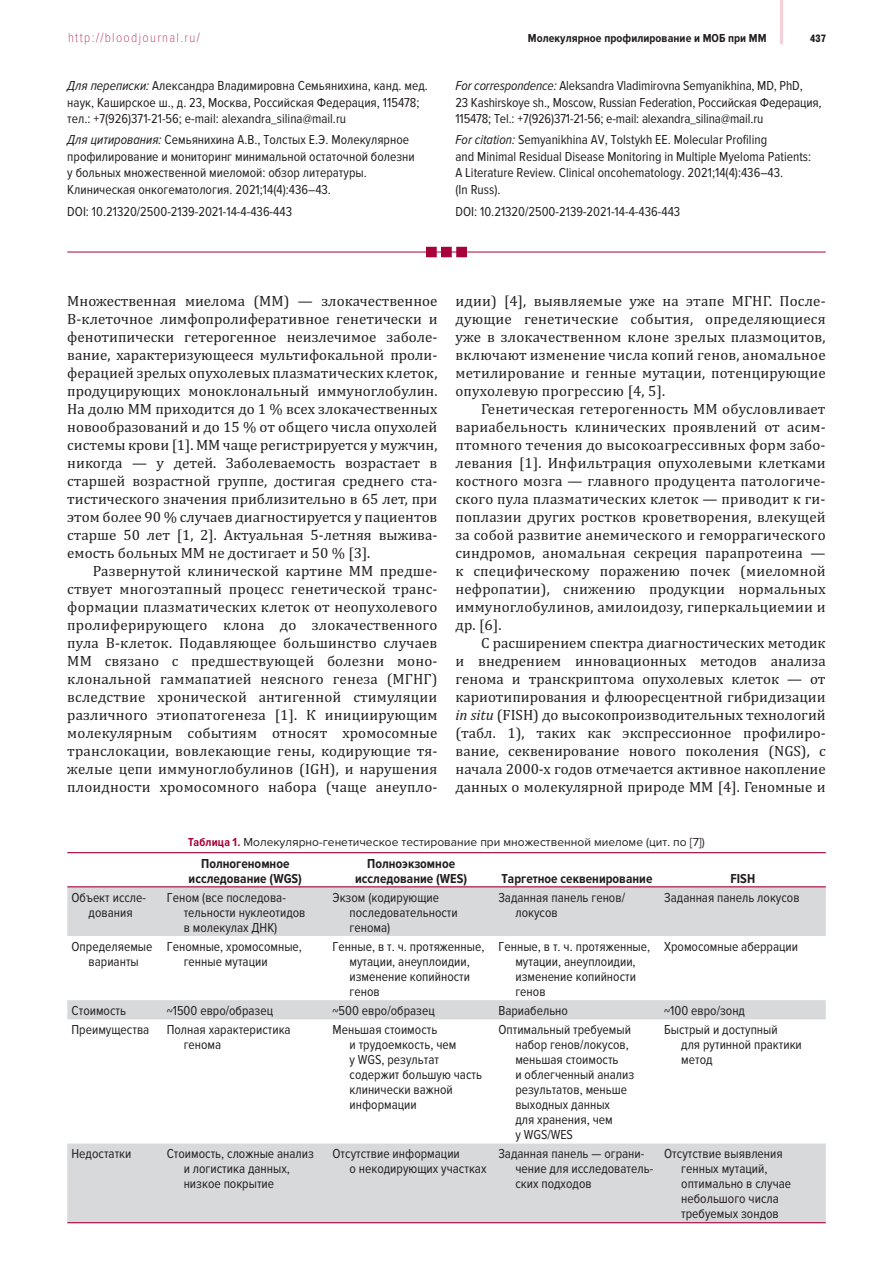
<style>
.page{position:relative;width:893px;height:1263px;background:#fff}
.page>*{position:absolute;margin:0;border:0;box-sizing:border-box;transform-origin:0 0}
.t1{font:15px/18px "Cambria";letter-spacing:.01em;color:#231f20;text-align:justify}
.t2{font:13.5px/15px "Proxima Nova Cond";color:#231f20}
.t3{font:700 13.5px/15px "Proxima Nova Cond";color:#231f20;text-align:center}
.t4{font:100 13.5px "Proxima Nova Cond";letter-spacing:.1em;color:#a7023c}
.t5{font:12px "Proxima Nova";color:#231f20}
.t6{font:700 12px "Proxima Nova Cond";letter-spacing:.005em;color:#231f20}
.t7{font:900 10.5px "Helios Cond";color:#231f20}
.s1{font-style:italic}
.s2{font-family:"Proxima Nova Cond";font-weight:700;color:#a7023c}
</style>
<div class="page">
<hr style="left:780px;top:0;width:3px;height:44px;background:#f9ced8">
<hr style="left:67px;top:252px;width:759px;height:1px;background:#a7023c">
<div style="left:427px;top:248px;width:9px;height:8px;background:#a7023c"></div>
<div style="left:426px;top:247px;width:11px;height:10px;border:2px solid #a7023c"></div>
<div style="left:442px;top:248px;width:9px;height:8px;background:#a7023c"></div>
<div style="left:441px;top:247px;width:11px;height:10px;border:2px solid #a7023c"></div>
<div style="left:457px;top:248px;width:9px;height:8px;background:#a7023c"></div>
<div style="left:456px;top:247px;width:11px;height:10px;border:2px solid #a7023c"></div>
<svg style="left:67px;top:887px;width:759px;height:335px"></svg>
<hr style="left:67px;top:852px;width:759px;height:1px;background:#a7023c">
<hr style="left:67px;top:886px;width:759px;height:1px;background:#a7023c">
<hr style="left:67px;top:1222px;width:759px;height:1px;background:#a7023c">
<p class="t4" style="left:68px;top:33px;width:133px">http://bloodjournal.ru/</p>
<p class="t6" style="left:528px;top:34px;width:240px">Молекулярное профилирование и МОБ при ММ</p>
<p class="t7" style="left:810px;top:35px;width:17px">437</p>
<p class="t2" style="left:67px;top:78px;width:362px;line-height:16.5px"><span class="s1">Для переписки:</span> Александра Владимировна Семьянихина, канд. мед. наук, Каширское ш., д. 23, Moсква, Российская Федерация, 115478; тел.: +7(926)371-21-56; e-mail: alexandra_silina@mail.ru</p>
<p class="t2" style="left:67px;top:132px;width:349px;line-height:16.5px"><span class="s1">Для цитирования:</span> Семьянихина А.В., Толстых Е.Э. Молекулярное профилирование и мониторинг минимальной остаточной болезни у больных множественной миеломой: обзор литературы.<br>Клиническая онкогематология. 2021;14(4):436–43.</p>
<p class="t2" style="left:67px;top:205px;width:226px">DOI: 10.21320/2500-2139-2021-14-4-436-443</p>
<p class="t2" style="left:455px;top:78px;width:368px;line-height:16.5px"><span class="s1">For correspondence:</span> Aleksandra Vladimirovna Semyanikhina, MD, PhD,<br>23 Kashirskoye sh., Moscow, Russian Federation, Российская Федерация,<br>115478; Tel.: +7(926)371-21-56; e-mail: alexandra_silina@mail.ru</p>
<p class="t2" style="left:455px;top:132px;width:357px;line-height:16.5px"><span class="s1">For citation:</span> Semyanikhina AV, Tolstykh EE. Molecular Profiling<br>and Minimal Residual Disease Monitoring in Multiple Myeloma Patients:<br>A Literature Review. Clinical oncohematology. 2021;14(4):436–43.<br>(In Russ).</p>
<p class="t2" style="left:455px;top:205px;width:226px">DOI: 10.21320/2500-2139-2021-14-4-436-443</p>
<p class="t1" style="left:67px;top:293px;width:372px">Множественная миелома (ММ) — злокачественное B-клеточное лимфопролиферативное генетически и фенотипи чески гетерогенное неизлечимое заболе&shy;вание, характеризующееся мультифокальной проли&shy;ферацией зрелых опухолевых плазматических клеток, продуцирующих моноклональный иммуноглобулин.<br>На долю ММ приходится до 1 % всех злокачественных новообразований и до 15 % от общего числа опухолей системы крови [1]. ММ чаще регистрируется у мужчин, никогда — у детей. Заболеваемость возрастает в старшей возрастной группе, достигая среднего ста&shy;тистического значения приблизительно в 65 лет, при этом б олее 90 % случаев диагностируется у пациентов старше 50 лет [1, 2]. Актуальная 5-летняя выжива&shy;емость больных ММ не достигает и 50 % [3].</p>
<p class="t1" style="left:67px;top:563px;width:372px;text-indent:26px">Развернутой клинической картине ММ предше&shy;ствует многоэтапный процесс генетической транс&shy;формации плазматических клеток от неопухолевого пролиферирующего клона до злокачественного пула В-клеток. Подавляющее большинство случаев ММ связано с предшествующей болезни моно&shy;клональной гаммапатией неясного генеза (МГНГ) вследствие хронической антигенной стимуляции различного этиопатогенеза [1]. К инициирующим молекулярным событиям относят хромосомные транслокации, вовлекающие гены, кодирующие тя&shy;желые цепи иммуноглобулинов (IGH), и нарушения плоидности хромосомного набора (чаще анеупло-</p>
<p class="t1" style="left:455px;top:293px;width:372px">идии) [4], выявляемые уже на этапе МГНГ. После&shy;дующие генетические события, определяющиеся уже в злокачественном клоне зрелых плазмоцитов, включают изменение числа копий генов, аномальное метилирование и генные мутации, потенцирующие опухолевую прогрессию [4, 5].</p>
<p class="t1" style="left:455px;top:401px;width:372px;text-indent:26px">Генетическая гетерогенность ММ обусловливает вариабельность клинических проявлений от асим&shy;птомного течения до высокоагрессивных форм забо&shy;левания [1]. Инфильтрация опухолевыми клетками костного мозга — главного продуцента патологиче&shy;ского пула плазматических клеток — приводит к ги&shy;поплазии других ростков кроветворения, влекущей за собой развитие анемического и геморрагического синдромов, аномальная секреция парапротеина — к специфическому поражению почек (миеломной нефропатии), снижению продукции нормальных иммуноглобулинов, амилоидозу , гиперкальциемии и др. [6].</p>
<p class="t1" style="left:455px;top:635px;width:372px;text-indent:26px">С расширением спектра диагностических методик и внедрением инновационных методов анализа генома и транскриптома опухолевых клеток — от кариотипирования и флюоресцентной гибридизации <span class="s1">in situ</span> (FISH) до высокопроизводительных технологий (табл. 1), таких как экспрессионное профилиро&shy;вание, секвенирование нового поколения (NGS), с начала 2000-х годов отмечается активное накопление данных о молекулярной природе ММ [4]. Геномные и</p>
<p class="t5" style="left:188px;top:838px;width:518px"><span class="s2">Таблица 1.</span> Молекулярно-генетическое тестирование при множественной миеломе (цит. по [7])</p>
<p class="t3" style="left:189px;top:857px;width:115px">Полногеномное исследование (WGS)</p>
<p class="t3" style="left:355px;top:857px;width:114px">Полноэкзомное исследование (WES)</p>
<p class="t3" style="left:502px;top:872px;width:152px">Таргетное секвенирование</p>
<p class="t3" style="left:730px;top:872px;width:26px">FISH</p>
<p class="t2" style="left:72px;top:891px;width:76px;text-align:center">Объект иссле&shy;дования</p>
<p class="t2" style="left:184px;top:891px;width:123px;text-indent:-17px">Геном (все последова&shy;тельности нуклеотидов в молекулах ДНК)</p>
<p class="t2" style="left:350px;top:891px;width:110px;text-indent:-17px">Экзом (кодирующие последовательности генома)</p>
<p class="t2" style="left:515px;top:891px;width:111px;text-indent:-17px">Заданная панель генов/ локусов</p>
<p class="t2" style="left:664px;top:891px;width:137px">Заданная панель локусов</p>
<p class="t2" style="left:72px;top:940px;width:82px;text-align:center">Определяемые варианты</p>
<p class="t2" style="left:184px;top:940px;width:120px;text-indent:-17px">Геномные, хромосомные, ге нные мутации</p>
<p class="t2" style="left:350px;top:940px;width:136px;text-indent:-17px">Генные, в т. ч. протяженные, мутации, анеуплоидии, изменение копийности генов</p>
<p class="t2" style="left:515px;top:940px;width:136px;text-indent:-17px">Генные, в т. ч. протяженные, мутации, анеуплоидии, изменение коп ийности генов</p>
<p class="t2" style="left:664px;top:940px;width:135px">Хромосомные аберрации</p>
<p class="t2" style="left:72px;top:1004px;width:56px">Стоимость</p>
<p class="t2" style="left:167px;top:1004px;width:108px">~1500 евро/образец</p>
<p class="t2" style="left:333px;top:1004px;width:104px">~500 евро/образец</p>
<p class="t2" style="left:498px;top:1004px;width:71px">Вариабельно</p>
<p class="t2" style="left:664px;top:1004px;width:82px">~100 евро/зонд</p>
<p class="t2" style="left:72px;top:1023px;width:79px">Преимущества</p>
<p class="t2" style="left:184px;top:1023px;width:108px;text-indent:-17px">Полная характеристика генома</p>
<p class="t2" style="left:350px;top:1023px;width:134px;text-indent:-17px">Меньшая стоимость<br>и трудоемкость, чем<br>у WGS, результат содержит большую часть клинически важной информации</p>
<p class="t2" style="left:515px;top:1023px;width:120px;text-indent:-17px">Оптимальный требуемый набор генов/локусов, меньшая стои мость<br>и облегченный анализ результатов, меньше выходных данных<br>для хранения, чем<br>у WGS/WES</p>
<p class="t2" style="left:681px;top:1023px;width:122px;text-indent:-17px">Быстрый и доступный<br>для рутинной практики метод</p>
<p class="t2" style="left:72px;top:1147px;width:61px">Недостатки</p>
<p class="t2" style="left:184px;top:1147px;width:132px;text-indent:-17px">Стоимость, сложные анализ и логистика данных, низкое покрытие</p>
<p class="t2" style="left:350px;top:1147px;width:138px;text-indent:-17px">Отсутствие информац ии<br>о некодирующих участках</p>
<p class="t2" style="left:515px;top:1147px;width:139px;text-indent:-17px">Заданная панель — ограни&shy;чение для исследователь&shy;ских подходов</p>
<p class="t2" style="left:681px;top:1147px;width:112px;text-indent:-17px">Отсутствие выявления генных мутаций, оптимально в случае небольшого числа требуемых зондов</p>
</div>
